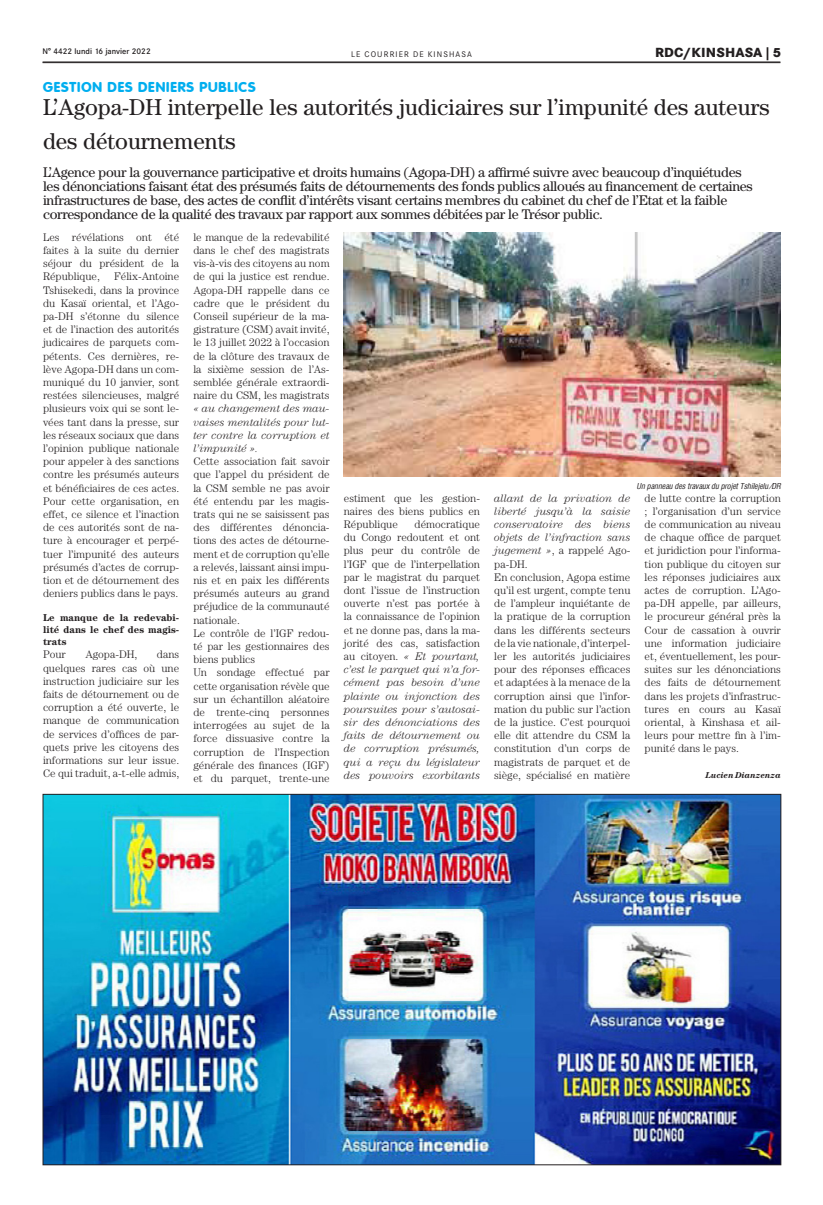
<style>
.page{position:relative;width:823px;height:1205px;background:#fff}
.page>*{position:absolute;margin:0;border:0;box-sizing:border-box;transform-origin:0 0}
.t1{font:23px/34px "Century";color:#231f20}
.t2{font:14px/14px "Century";letter-spacing:-.02em;color:#231f20}
.t3{font:800 14px "Corporate Rounded";letter-spacing:.06em;color:#00aeef}
.t4{font:800 13px "Corporate SBQ";letter-spacing:.01em;color:#231f20}
.t5{font:300 11px/13.2px "Century";color:#231f20;text-align:justify}
.t6{font:italic 300 11px/13.2px "Century";color:#231f20;text-align:justify}
.t7{font:700 10px/12px "Century";color:#231f20;text-align:justify}
.t8{font:italic 700 8.5px "Century";color:#231f20}
.t9{font:italic 8px "Corporate Condensed";color:#231f20}
.t10{font:500 8px "Corporate SBQ";color:#231f20}
.t11{font:8px "Corporate SBQ";letter-spacing:.14em;color:#231f20}
.s1{font-style:italic}
</style>
<div class="page">
<hr style="left:43px;top:62px;width:737px;height:1px;background:#231f20">
<img style="left:343px;top:232px;width:437px;height:244px">
<img style="left:44px;top:796px;width:734px;height:367px">
<p class="t10" style="left:43px;top:46px;width:110px">N° 4422 lundi 16 janvier 2022</p>
<p class="t11" style="left:351px;top:49px;width:122px">LE COURRIER DE KINSHASA</p>
<p class="t4" style="left:654px;top:44px;width:128px">RDC/KINSHASA | 5</p>
<p class="t3" style="left:43px;top:79px;width:214px">GESTION DES DENIERS PUBLICS</p>
<h1 class="t1" style="left:43px;top:90px;width:727px">L’Agopa-DH interpelle les autorités judiciaires sur l’impunité des auteurs des détournements</h1>
<p class="t2" style="left:43px;top:165px;width:711px">L’Agence pour la gouvernance participative et droits humains (Agopa-DH) a affirmé suivre avec beaucoup d’inquiétudes les dénonciations faisant état des présumés faits de détournements des fonds publics alloués au financement de certaines infrastructures de base, des actes de conflit d’intérêts visant certains membres du cabinet du chef de l’Etat et la faible correspondance de la qualité des travaux par rapport aux sommes débitées par le Trésor public.</p>
<p class="t5" style="left:43px;top:230px;width:138px">Les révélations ont été faites à la suite du dernier séjour du président de la République,</p>
<p class="t5" style="left:43px;top:270px;width:138px;text-indent:71px">Félix-Antoine Tshisekedi, dans la province du Kasaï oriental, et l’Ago&shy;pa-DH s’étonne du silence et de l’inaction des autorités judicaires de parquets com&shy;pétents. Ces dernières, re&shy;lève Agopa-DH dans un com&shy;muniqué du 10 janvier, sont restées silencieuses, malgré plusieurs voix qui se sont le&shy;vées tant dans la presse, sur les réseaux sociaux que dans l’opinion publique nationale pour appeler à des sanctions contre les présumés auteurs et bénéficiaires de ces actes.<br>Pour cette organisation, en effet, ce silence et l’inaction de ces autorités sont de na&shy;ture à encourager et perpé&shy;tuer l’impunité des auteurs présumés d’actes de corrup&shy;tion et de détournement des deniers publics dans le pays.</p>
<p class="t7" style="left:43px;top:612px;width:138px">Le manque de la redevabi&shy;lité dans le chef des magis&shy;trats</p>
<p class="t5" style="left:43px;top:648px;width:24px">Pour</p>
<p class="t5" style="left:85px;top:648px;width:53px">Agopa-DH,</p>
<p class="t5" style="left:43px;top:648px;width:138px;text-indent:114px">dans quelques rares cas où une instruction judiciaire sur les faits de détournement ou de corruption a été ouverte, le manque de communication de services d’offices de par&shy;quets prive les citoyens des informations sur leur issue.<br>Ce qui traduit, a-t-elle admis,</p>
<p class="t5" style="left:193px;top:230px;width:138px">le manque de la redevabilité dans le chef des magistrats vis-à-vis des citoyens au nom de qui la justice est rendue.<br>Agopa-DH rappelle dans ce cadre que le président du Conseil supérieur de la ma&shy;gistrature (CSM) avait invité, le 13 juillet 2022 à l’occasion de la clôture des travaux de la sixième session de l’As&shy;semblée générale extraordi&shy;naire du CSM, les magistrats</p>
<p class="t6" style="left:193px;top:402px;width:138px">« au changement des mau&shy;vaises mentalités pour lut&shy;ter contre la corruption et l’impunité ».</p>
<p class="t5" style="left:193px;top:455px;width:138px;text-align:left">Cette association fait savoir que l’appel du président de la CSM semble ne pas avoir été entendu par les magis&shy;trats qui ne se saisissent pas des différentes dénoncia&shy;tions des actes de détourne&shy;ment et de corruption qu’elle a relevés, laissant ainsi impu&shy;nis et en paix les différents présumés auteurs au grand préjudice de la communauté nationale.<br>Le contrôle de l’IGF redou&shy;té par les gestionnaires des biens publics<br>Un sondage effectué par cette organisation révèle que sur un échantillon aléatoire de trente-cinq personnes interrogées au sujet de la force dissuasive contre la corruption de l’Inspection générale des finances (IGF) et du parquet, trente-une</p>
<p class="t5" style="left:343px;top:491px;width:138px">estiment que les gestion&shy;naires des biens publics en République</p>
<p class="t5" style="left:343px;top:517px;width:138px;text-indent:71px">démocratique du Congo redoutent et ont plus peur du contrôle de l’IGF que de l’interpellation par le magistrat du parquet dont l’issue de l’instruction ouverte n’est pas portée à la connaissance de l’opinion et ne donne pas, dans la ma&shy;jorité des cas, satisfaction au citoyen. <span class="s1">« Et pourtant, c’est le parquet qui n’a for&shy;cément pas besoin d’une plainte ou injonction des poursuites pour s’autosai&shy;sir des dénonciations des faits de détournement ou de corruption présumés, qui a reçu du législateur des pouvoirs exorbitants</span></p>
<p class="t9" style="left:636px;top:481px;width:146px">Un panneau des travaux du projet Tshilejelu /DR</p>
<p class="t5" style="left:494px;top:491px;width:138px;text-align:left"><span class="s1">allant de la privation de liberté jusqu’à la saisie conservatoire des biens objets de l’infraction sans jugement »</span>, a rappelé Ago&shy;pa-DH.<br>En conclusion, Agopa estime qu’il est urgent, compte tenu de l’ampleur inquiétante de la pratique de la corruption dans les différents secteurs de la vie nationale, d’interpel&shy;ler les autorités judiciaires pour des réponses efficaces et adaptées à la menace de la corruption ainsi que l’infor&shy;mation du public sur l’action de la justice. C’est pourquoi elle dit attendre du CSM la constitution d’un corps de magistrats de parquet et de siège, spécialisé en matière</p>
<p class="t5" style="left:644px;top:491px;width:138px">de lutte contre la corruption ; l’organisation d’un service de communication au niveau de chaque office de parquet et juridiction pour l’informa&shy;tion publique du citoyen sur les réponses judiciaires aux actes de corruption. L’Ago&shy;pa-DH appelle, par ailleurs, le procureur général près la Cour de cassation à ouvrir une information judiciaire et, éventuellement, les pour&shy;suites sur les dénonciations des faits de détournement dans les projets d’infrastruc&shy;tures en cours au Kasaï oriental, à Kinshasa et ail&shy;leurs pour mettre fin à l’im&shy;punité dans le pays.</p>
<p class="t8" style="left:705px;top:770px;width:77px">Lucien Dianzenza</p>
</div>
